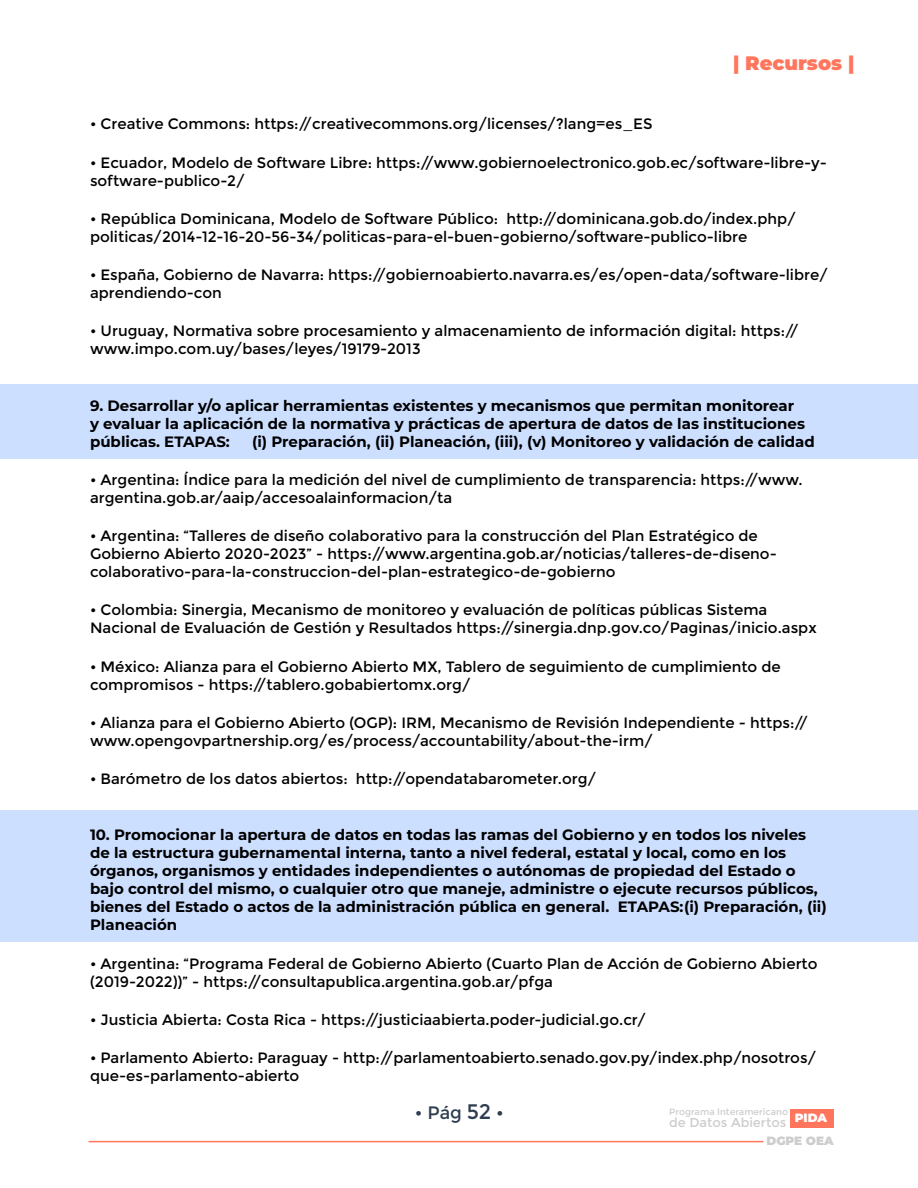
<style>
.page{position:relative;width:918px;height:1188px;background:#fff}
.page>*{position:absolute;margin:0;border:0;box-sizing:border-box;transform-origin:0 0}
.t1{font:900 19.5px "Montserrat";color:#ff765d}
.t2{font:18px "Montserrat";color:#2e3e50}
.t3{font:15px/18px "Montserrat";color:#000}
.t4{font:700 15px/18px "Montserrat";color:#000}
.t5{font:12.9px "Montserrat";color:#cdcdcd}
.t6{font:900 12px "Montserrat";color:#cdcdcd}
.t7{font:9.15px "Montserrat";color:#cdcdcd}
.s1{font-size:21px}
</style>
<div class="page">
<div style="left:790px;top:1109px;width:44px;height:18px;background:#ff765d"></div>
<hr style="left:89px;top:1141px;width:675px;height:1px;background:#ff765d">
<div style="left:0;top:385px;width:918px;height:74px;background:#cddfff"></div>
<div style="left:0;top:810px;width:918px;height:132px;background:#cddfff"></div>
<h1 class="t1" style="left:733px;top:48px;width:123px">| Recursos |</h1>
<p class="t3" style="left:90px;top:115px;width:564px">• Creative Commons: https://creativecommons.org/licenses/?lang=es_ES</p>
<p class="t3" style="left:90px;top:153px;width:738px">• Ecuador, Modelo de Software Libre: https://www.gobiernoelectronico.gob.ec/software-libre-y&shy;software-publico-2/</p>
<p class="t3" style="left:90px;top:210px;width:708px">• República Dominicana, Modelo de Software Público: http://dominicana.gob.do/index.php/ politicas/2014-12-16-20-56-34/politicas-para-el-buen-gobierno/software-publico-libre</p>
<p class="t3" style="left:90px;top:266px;width:739px">• España, Gobierno de Navarra: https://gobiernoabierto.navarra.es/es/open-data/software-libre/ aprendiendo-con</p>
<p class="t3" style="left:90px;top:322px;width:710px">• Uruguay, Normativa sobre procesamiento y almacenamiento de información digital: https:// www.impo.com.uy/bases/leyes/19179-2013</p>
<p class="t4" style="left:90px;top:395px;width:717px">9. Desarrollar y/o aplicar herramientas existentes y mecanismos que permitan monitorear y evaluar la aplicación de la normativa y prácticas de apertura de datos de las instituciones públicas. ETAPAS:</p>
<p class="t4" style="left:252px;top:431px;width:565px">(i) Preparación, (ii) Planeación, (iii), (v) Monitoreo y validación de calidad</p>
<p class="t3" style="left:90px;top:471px;width:714px">• Argentina: Índice para la medición del nivel de cumplimiento de transparencia: https://www. argentina.gob.ar/aaip/accesoalainformacion/ta</p>
<p class="t3" style="left:90px;top:527px;width:688px">• Argentina: “Talleres de diseño colaborativo para la construcción del Plan Estratégico de<br>Gobierno Abierto 2020-2023” - https://www.argentina.gob.ar/noticias/talleres-de-diseno&shy;colaborativo-para-la-construccion-del-plan-estrategico-de-gobierno</p>
<p class="t3" style="left:90px;top:601px;width:728px">• Colombia: Sinergia, Mecanismo de monitoreo y evaluación de políticas públicas Sistema<br>Nacional de Evaluación de Gestión y Resultados https://sinergia.dnp.gov.co/Paginas/inicio.aspx</p>
<p class="t3" style="left:90px;top:657px;width:692px">• México: Alianza para el Gobierno Abierto MX, Tablero de seguimiento de cumplimiento de compromisos - https://tablero.gobabiertomx.org/</p>
<p class="t3" style="left:90px;top:714px;width:719px">• Alianza para el Gobierno Abierto (OGP): IRM, Mecanismo de Revisión Independiente - https:// www.opengovpartnership.org/es/process/accountability/about-the-irm/</p>
<p class="t3" style="left:90px;top:770px;width:508px">• Barómetro de los datos abiertos: http://opendatabarometer.org/</p>
<p class="t4" style="left:90px;top:825px;width:738px">10. Promocionar la apertura de datos en todas las ramas del Gobierno y en todos los niveles de la estructura gubernamental interna, tanto a nivel federal, estatal y local, como en los órganos, organismos y entidades independientes o autónomas de propiedad del Estado o bajo control del mismo, o cualquier otro que maneje, administre o ejecute recursos públicos, bienes del Estado o actos de la administración pública en general. ETAPAS:(i) Preparación, (ii)<br>Planeación</p>
<p class="t3" style="left:90px;top:954px;width:729px">• Argentina: “Programa Federal de Gobierno Abierto (Cuarto Plan de Acción de Gobierno Abierto (2019-2022))” - https://consultapublica.argentina.gob.ar/pfga</p>
<p class="t3" style="left:90px;top:1011px;width:558px">• Justicia Abierta: Costa Rica - https://justiciaabierta.poder-judicial.go.cr/</p>
<p class="t3" style="left:90px;top:1049px;width:728px">• Parlamento Abierto: Paraguay - http://parlamentoabierto.senado.gov.py/index.php/nosotros/ que-es-parlamento-abierto</p>
<p class="t2" style="left:415px;top:1102px;width:91px">• Pág <span class="s1">52</span> •</p>
<p class="t7" style="left:669px;top:1107px;width:120px">Programa Interamericano</p>
<p class="t5" style="left:669px;top:1115px;width:159px">de Datos Abiertos <sup>PIDA</sup></p>
<p class="t6" style="left:766px;top:1132px;width:69px">DGPE OEA</p>
</div>
